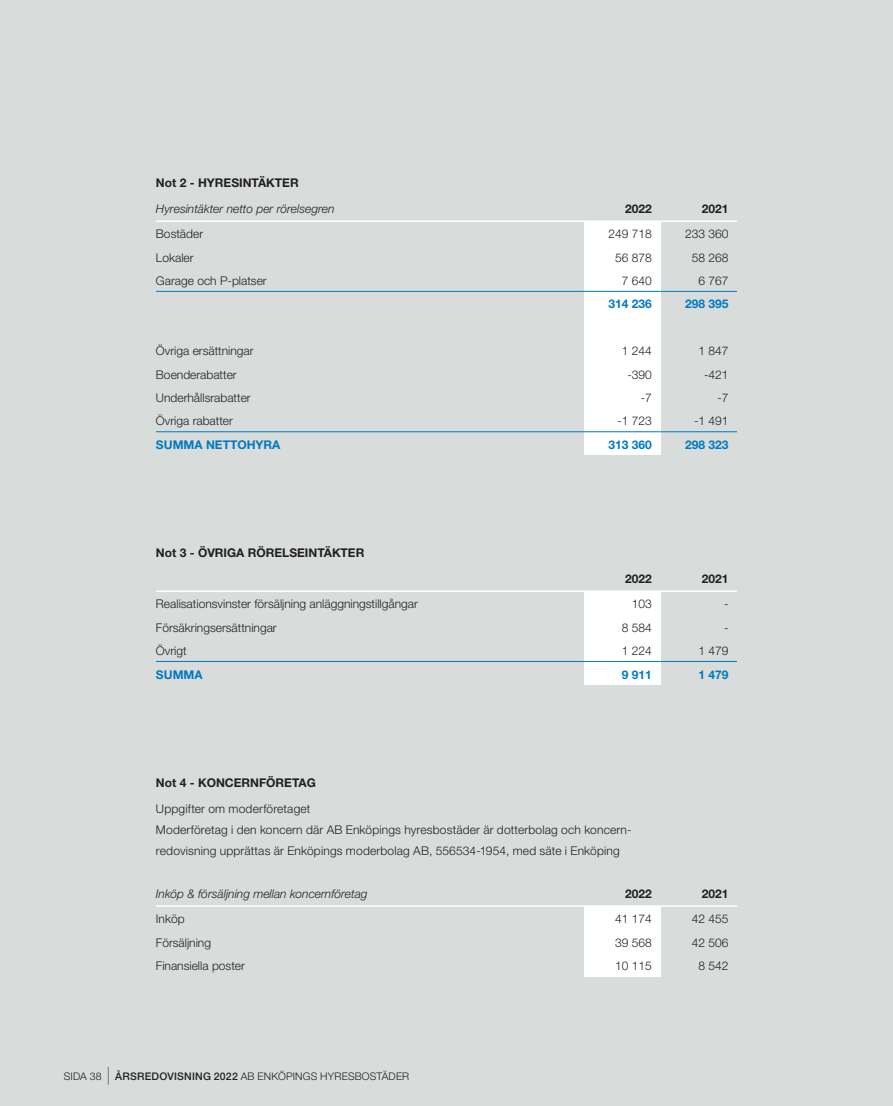
<style>
.page{position:relative;width:893px;height:1106px;background:#d8dcdb}
.page>*{position:absolute;margin:0;border:0;box-sizing:border-box;transform-origin:0 0}
.Formula{font:300 12px/21px "Helvetica Neue LT Std";color:#231f20}
.t1{font:12px "Helvetica Neue LT Std Bd 2";color:#231f20}
.t2{font:italic 300 12px "Helvetica Neue LT Std";color:#231f20}
.t3{font:12px "Helvetica Neue LT Std Bd 2";color:#0079c2}
.t4{font:300 10.5px "Helvetica Neue LT Std";letter-spacing:.015em;color:#231f20}
.s1{font-size:18px}
.s2{font-weight:500}
</style>
<div class="page">
<hr style="left:156px;top:905px;width:428px;height:1px;background:#fff">
<hr style="left:584px;top:905px;width:76px;height:1px;background:#fff">
<hr style="left:660px;top:905px;width:77px;height:1px;background:#fff">
<div style="left:584px;top:906px;width:76px;height:23px;background:#fff"></div>
<div style="left:584px;top:929px;width:76px;height:23px;background:#fff"></div>
<div style="left:584px;top:952px;width:76px;height:24px;background:#fff"></div>
<div style="left:584px;top:221px;width:76px;height:23px;background:#fff"></div>
<div style="left:584px;top:244px;width:76px;height:24px;background:#fff"></div>
<div style="left:584px;top:268px;width:76px;height:23px;background:#fff"></div>
<div style="left:584px;top:291px;width:76px;height:24px;background:#fff"></div>
<div style="left:584px;top:315px;width:76px;height:23px;background:#fff"></div>
<div style="left:584px;top:338px;width:76px;height:23px;background:#fff"></div>
<div style="left:584px;top:361px;width:76px;height:24px;background:#fff"></div>
<div style="left:584px;top:385px;width:76px;height:23px;background:#fff"></div>
<div style="left:584px;top:408px;width:76px;height:24px;background:#fff"></div>
<div style="left:584px;top:432px;width:76px;height:23px;background:#fff"></div>
<div style="left:584px;top:591px;width:76px;height:23px;background:#fff"></div>
<div style="left:584px;top:614px;width:76px;height:24px;background:#fff"></div>
<div style="left:584px;top:638px;width:76px;height:23px;background:#fff"></div>
<div style="left:584px;top:661px;width:76px;height:24px;background:#fff"></div>
<hr style="left:156px;top:661px;width:428px;height:1px;background:#0079c2">
<hr style="left:584px;top:661px;width:76px;height:1px;background:#0079c2">
<hr style="left:660px;top:661px;width:77px;height:1px;background:#0079c2">
<hr style="left:156px;top:590px;width:428px;height:2px;background:#fff">
<hr style="left:584px;top:590px;width:76px;height:2px;background:#fff">
<hr style="left:660px;top:590px;width:77px;height:2px;background:#fff">
<hr style="left:156px;top:431px;width:428px;height:1px;background:#0079c2">
<hr style="left:584px;top:431px;width:76px;height:1px;background:#0079c2">
<hr style="left:660px;top:431px;width:77px;height:1px;background:#0079c2">
<hr style="left:156px;top:291px;width:428px;height:1px;background:#0079c2">
<hr style="left:584px;top:291px;width:76px;height:1px;background:#0079c2">
<hr style="left:660px;top:291px;width:77px;height:1px;background:#0079c2">
<hr style="left:156px;top:220px;width:428px;height:2px;background:#fff">
<hr style="left:584px;top:220px;width:76px;height:2px;background:#fff">
<hr style="left:660px;top:220px;width:77px;height:2px;background:#fff">
<h4 class="t1" style="left:156px;top:175px;width:144px">Not 2 - HYRESINTÄKTER</h4>
<p class="t2" style="left:156px;top:201px;width:180px">Hyresintäkter netto per rörelsegren</p>
<p class="t1" style="left:625px;top:201px;width:28px">2022</p>
<p class="t1" style="left:702px;top:201px;width:28px">2021</p>
<p class="Formula" style="left:156px;top:223px;width:49px">Bostäder</p>
<p class="Formula" style="left:609px;top:223px;width:45px">249 718</p>
<p class="Formula" style="left:685px;top:223px;width:45px">233 360</p>
<p class="Formula" style="left:156px;top:247px;width:39px">Lokaler</p>
<p class="Formula" style="left:615px;top:247px;width:38px">56 878</p>
<p class="Formula" style="left:692px;top:247px;width:38px">58 268</p>
<p class="Formula" style="left:156px;top:270px;width:112px">Garage och P-platser</p>
<p class="Formula" style="left:622px;top:270px;width:32px">7 640</p>
<p class="Formula" style="left:698px;top:270px;width:32px">6 767</p>
<p class="t3" style="left:609px;top:297px;width:45px">314 236</p>
<p class="t3" style="left:685px;top:297px;width:45px">298 395</p>
<p class="Formula" style="left:156px;top:340px;width:99px">Övriga ersättningar</p>
<p class="Formula" style="left:622px;top:340px;width:32px">1 244</p>
<p class="Formula" style="left:698px;top:340px;width:32px">1 847</p>
<p class="Formula" style="left:156px;top:363px;width:82px">Boenderabatter</p>
<p class="Formula" style="left:627px;top:363px;width:26px">-390</p>
<p class="Formula" style="left:704px;top:363px;width:26px">-421</p>
<p class="Formula" style="left:156px;top:387px;width:96px">Underhållsrabatter</p>
<p class="Formula" style="left:641px;top:387px;width:13px">-7</p>
<p class="Formula" style="left:717px;top:387px;width:13px">-7</p>
<p class="Formula" style="left:156px;top:410px;width:78px">Övriga rabatter</p>
<p class="Formula" style="left:617px;top:410px;width:36px">-1 723</p>
<p class="Formula" style="left:694px;top:410px;width:36px">-1 491</p>
<p class="t3" style="left:156px;top:437px;width:126px">SUMMA NETTOHYRA</p>
<p class="t3" style="left:609px;top:437px;width:45px">313 360</p>
<p class="t3" style="left:685px;top:437px;width:45px">298 323</p>
<h4 class="t1" style="left:156px;top:545px;width:210px">Not 3 - ÖVRIGA RÖRELSEINTÄKTER</h4>
<p class="t1" style="left:625px;top:571px;width:28px">2022</p>
<p class="t1" style="left:702px;top:571px;width:28px">2021</p>
<p class="Formula" style="left:156px;top:593px;width:263px">Realisationsvinster försäljning anläggningstillgångar</p>
<p class="Formula" style="left:632px;top:593px;width:22px">103</p>
<p class="Formula" style="left:724px;top:593px;width:6px">-</p>
<p class="Formula" style="left:156px;top:616px;width:122px">Försäkringsersättningar</p>
<p class="Formula" style="left:622px;top:616px;width:32px">8 584</p>
<p class="Formula" style="left:724px;top:616px;width:6px">-</p>
<p class="Formula" style="left:156px;top:640px;width:32px">Övrigt</p>
<p class="Formula" style="left:622px;top:640px;width:32px">1 224</p>
<p class="Formula" style="left:698px;top:640px;width:32px">1 479</p>
<p class="t3" style="left:156px;top:667px;width:48px">SUMMA</p>
<p class="t3" style="left:622px;top:667px;width:32px">9 911</p>
<p class="t3" style="left:698px;top:667px;width:32px">1 479</p>
<h4 class="t1" style="left:156px;top:775px;width:161px">Not 4 - KONCERNFÖRETAG</h4>
<p class="Formula" style="left:156px;top:797px;width:156px">Uppgifter om moderföretaget</p>
<p class="Formula" style="left:156px;top:818px;width:477px">Moderföretag i den koncern där AB Enköpings hyresbostäder är dotterbolag och koncern&shy;redovisning upprättas är Enköpings moderbolag AB, 556534-1954, med säte i Enköping</p>
<p class="t2" style="left:156px;top:886px;width:213px">Inköp &amp; försäljning mellan koncernföretag</p>
<p class="t1" style="left:625px;top:886px;width:28px">2022</p>
<p class="t1" style="left:702px;top:886px;width:28px">2021</p>
<p class="Formula" style="left:156px;top:908px;width:30px">Inköp</p>
<p class="Formula" style="left:615px;top:908px;width:38px">41 174</p>
<p class="Formula" style="left:692px;top:908px;width:38px">42 455</p>
<p class="Formula" style="left:156px;top:931px;width:57px">Försäljning</p>
<p class="Formula" style="left:615px;top:931px;width:38px">39 568</p>
<p class="Formula" style="left:692px;top:931px;width:38px">42 506</p>
<p class="Formula" style="left:156px;top:955px;width:90px">Finansiella poster</p>
<p class="Formula" style="left:615px;top:955px;width:38px">10 115</p>
<p class="Formula" style="left:698px;top:955px;width:32px">8 542</p>
<p class="t4" style="left:64px;top:1069px;width:347px">SIDA 38 <span class="s1">|</span> <span class="s2">ÅRSREDOVISNING 2022</span> AB ENKÖPINGS HYRESBOSTÄDER</p>
</div>
